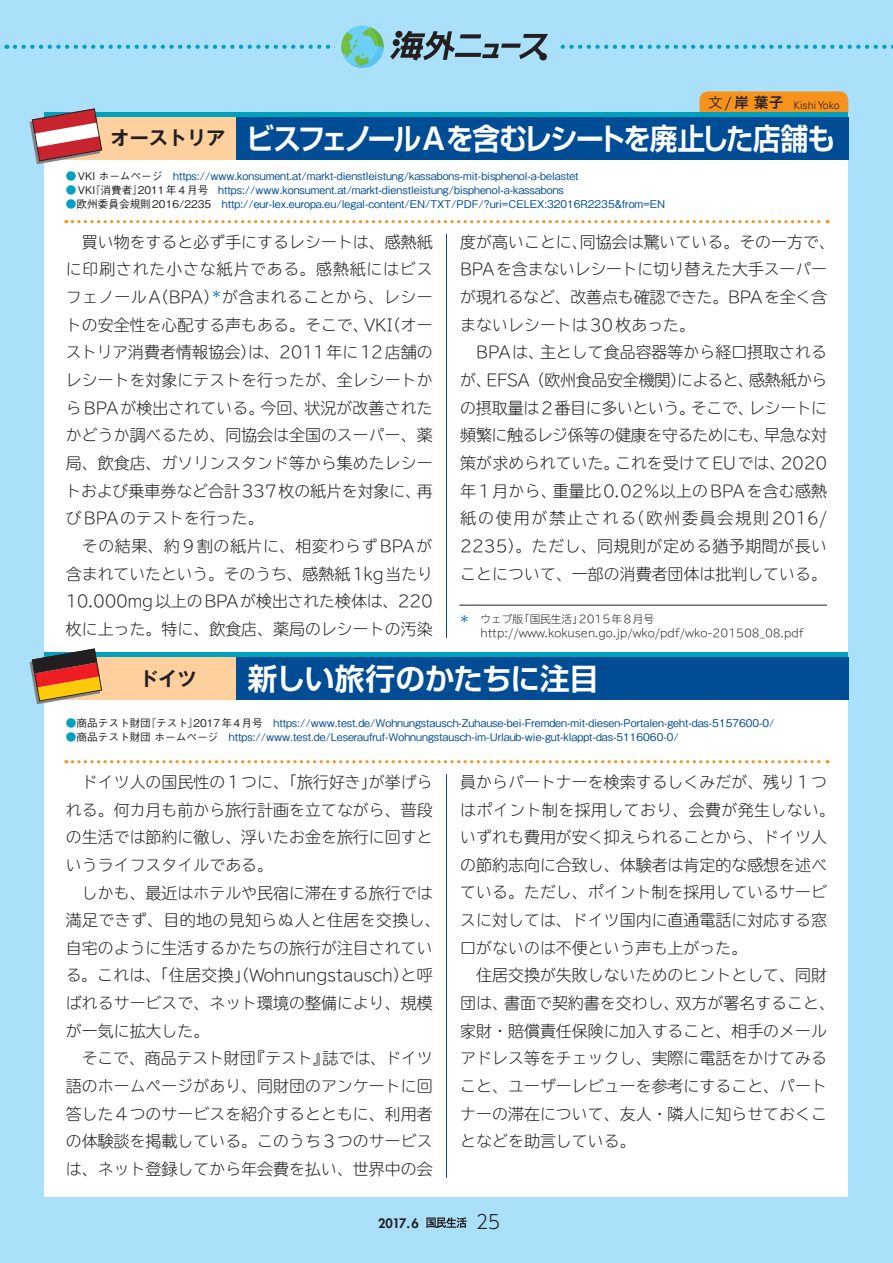
<style>
.page{position:relative;width:893px;height:1263px;background:#aae0f9}
.page>*{position:absolute;margin:0;border:0;box-sizing:border-box;transform-origin:0 0}
.t1{font:700 29.7px "Shin Go Pro De";letter-spacing:-.06em;color:#fff;scale:.93 1}
.t2{font:700 29.7px "Shin Go Pro De";letter-spacing:-.04em;color:#fff}
.t3{font:700 19.2px "Gothic MB101 Pro De";color:#231f20}
.t4{font:300 19.2px "UD Shin Go C Oniz Pr 6 N";color:#231f20}
.t5{font:300 15.9px/27.6px "TBUDR Go Std Super";color:#231f20;text-align:justify}
.t6{font:800 12.75px "Futura Std";color:#231f20}
.t7{font:500 10.65px "Gothic BBB Pro";color:#014d95}
.t8{font:300 10.65px/13.8px "TBUDR Go Std Super";color:#231f20}
.t9{font:300 10.65px "Univers LT Std";color:#231f20}
.s1{font-family:"Koburina Go Std W3";font-weight:400;font-size:14.85px}
.s2{font-family:"Koburina Go Std W6";font-weight:400;font-size:14.85px}
.s3{font-family:"Gothic MB101 Pro De";font-size:19.2px;color:#231f20}
.s4{color:#00a1bc}
.s5{color:#231f20}
.s6{font-family:"Koz Go Pro";font-weight:500;color:#0160ae}
</style>
<div class="page">
<div style="left:45px;top:113px;width:803px;height:1084px;background:#fff"></div>
<svg style="left:699px;top:91px;width:149px;height:22px"></svg>
<div style="left:236px;top:117px;width:612px;height:42px;background:#014d95"></div>
<div style="left:45px;top:117px;width:191px;height:42px;background:#fdd09e"></div>
<svg style="left:66px;top:220px;width:762px;height:3px"></svg>
<hr style="left:45px;top:113px;width:803px;height:4px;background:#00a1bc">
<div style="left:236px;top:657px;width:612px;height:42px;background:#014d95"></div>
<div style="left:45px;top:657px;width:191px;height:42px;background:#fdd09e"></div>
<svg style="left:66px;top:760px;width:762px;height:3px"></svg>
<hr style="left:45px;top:653px;width:803px;height:4px;background:#00a1bc">
<hr style="left:446px;top:234px;width:1px;height:404px;background:#014d95">
<hr style="left:446px;top:774px;width:1px;height:404px;background:#014d95">
<div style="left:341px;top:26px;width:43px;height:42px;background:#6bcff6;border-radius:50%"></div>
<svg style="left:15px;top:27px;width:878px;height:41px"></svg>
<svg style="left:426px;top:1217px;width:41px;height:11px"></svg>
<svg style="left:30px;top:661px;width:20px;height:43px"></svg>
<svg style="left:31px;top:648px;width:72px;height:54px"></svg>
<svg style="left:30px;top:121px;width:20px;height:43px"></svg>
<svg style="left:31px;top:108px;width:72px;height:54px"></svg>
<hr style="left:459px;top:605px;width:368px;height:1px;background:#231f20">
<p class="t9" style="left:708px;top:99px;width:133px"><span class="s1">文/</span><span class="s2">岸 葉子</span> Kishi Yoko</p>
<h1 class="t1" style="left:111px;top:114px;width:781px"><span class="s3">オーストリア</span> ビスフェノールAを含むレシートを廃止した店舗も</h1>
<p class="t7" style="left:66px;top:167px;width:514px"><span class="s4">●</span><span class="s5">VKI ホームページ　</span>https://www.konsument.at/markt-dienstleistung/kassabons-mit-bisphenol-a-belastet</p>
<p class="t7" style="left:66px;top:181px;width:499px"><span class="s4">●</span><span class="s5">VKI『消費者』2011年４月号</span> https://www.konsument.at/markt-dienstleistung/bisphenol-a-kassabons</p>
<p class="t7" style="left:66px;top:195px;width:601px"><span class="s4">●</span><span class="s5">欧州委員会規則2016/2235　</span>http://eur-lex.europa.eu/legal-content/EN/TXT/PDF/?uri=CELEX:32016R2235&amp;from=EN</p>
<p class="t5" style="left:65px;top:228px;width:369px;text-indent:16px">買い物をすると必ず手にするレシートは、感熱紙に印刷された小さな紙片である。感熱紙にはビスフェノール A（BPA）<sup>＊</sup>が含まれることから、レシートの安全性を心配する声もある。そこで、VKI（オーストリア消費者情報協会）は、2011年に12店舗のレシートを対象にテストを行ったが、全レシートから BPAが検出されている。今回、状況が改善されたかどうか調べるため、同協会は全国のスーパー、薬局、飲食店、ガソリンスタンド等から集めたレシートおよび乗車券など合計337枚の紙片を対象に、再び BPAのテストを行った。</p>
<p class="t5" style="left:66px;top:532px;width:369px;text-indent:16px">その結果、約９割の紙片に、相変わらずBPAが含まれていたという。そのうち、感熱紙1kg当たり10.000mg以上のBPAが検出された検体は、220枚に上った。特に、飲食店、薬局のレシートの汚染</p>
<p class="t5" style="left:460px;top:228px;width:376px;text-align:left">度が高いことに、同協会は驚いている。その一方で、<br>BPAを含まないレシートに切り替えた大手スーパーが現れるなど、改善点も確認できた。BPAを全く含まないレシートは 30枚あった。</p>
<p class="t5" style="left:460px;top:338px;width:369px;text-indent:16px">BPAは、主として食品容器等から経口摂取されるが、EFSA（欧州食品安全機関）によると、感熱紙からの摂取量は２番目に多いという。そこで、レシートに頻繁に触るレジ係等の健康を守るためにも、早急な対策が求められていた。これを受けてEUでは、2020年１月から、重量比 0.02％以上の BPAを含む感熱紙の使用が禁止される（欧州委員会規則2016/ 2235）。ただし、同規則が定める猶予期間が長いことについて、一部の消費者団体は批判している。</p>
<p class="t8" style="left:480px;top:611px;width:325px;text-indent:-21px"><span class="s6">＊</span> ウェブ版「国民生活」2015年８月号http://www.kokusen.go.jp/wko/pdf/wko-201508_08.pdf</p>
<p class="t3" style="left:139px;top:662px;width:59px">ドイツ</p>
<h1 class="t2" style="left:248px;top:654px;width:353px">新しい旅行のかたちに注目</h1>
<p class="t7" style="left:66px;top:714px;width:710px"><span class="s4">●</span><span class="s5">商品テスト財団『テスト』2017年4月号　</span>https://www.test.de/Wohnungstausch-Zuhause-bei-Fremden-mit-diesen-Portalen-geht-das-5157600-0/</p>
<p class="t7" style="left:66px;top:728px;width:614px"><span class="s4">●</span><span class="s5">商品テスト財団 ホームページ　</span>https://www.test.de/Leseraufruf-Wohnungstausch-im-Urlaub-wie-gut-klappt-das-5116060-0/</p>
<p class="t5" style="left:66px;top:768px;width:368px;text-indent:16px">ドイツ人の国民性の１つに、「旅行好き」が挙げられる。何カ月も前から旅行計画を立てながら、普段の生活では節約に徹し、浮いたお金を旅行に回すというライフスタイルである。</p>
<p class="t5" style="left:66px;top:878px;width:376px;text-align:left;text-indent:16px">しかも、最近はホテルや民宿に滞在する旅行では満足できず、目的地の見知らぬ人と住居を交換し、自宅のように生活するかたちの旅行が注目されている。これは、「住居交換」（Wohnungstausch）と呼ばれるサービスで、ネット環境の整備により、規模が一気に拡大した。</p>
<p class="t5" style="left:66px;top:1044px;width:368px;text-indent:16px">そこで、商品テスト財団『テスト』誌では、ドイツ語のホームページがあり、同財団のアンケートに回答した４つのサービスを紹介するとともに、利用者の体験談を掲載している。このうち３つのサービスは、ネット登録してから年会費を払い、世界中の会</p>
<p class="t5" style="left:460px;top:768px;width:376px;text-align:left">員からパートナーを検索するしくみだが、残り１つはポイント制を採用しており、会費が発生しない。いずれも費用が安く抑えられることから、ドイツ人の節約志向に合致し、体験者は肯定的な感想を述べている。ただし、ポイント制を採用しているサービスに対しては、ドイツ国内に直通電話に対応する窓口がないのは不便という声も上がった。</p>
<p class="t5" style="left:460px;top:961px;width:376px;text-align:left;text-indent:16px">住居交換が失敗しないためのヒントとして、同財団は、書面で契約書を交わし、双方が署名すること、家財・賠償責任保険に加入すること、相手のメールアドレス等をチェックし、実際に電話をかけてみること、ユーザーレビューを参考にすること、パートナーの滞在について、友人・隣人に知らせておくことなどを助言している。</p>
<p class="t6" style="left:378px;top:1215px;width:42px">2017.6</p>
<p class="t4" style="left:476px;top:1206px;width:26px">25</p>
</div>
